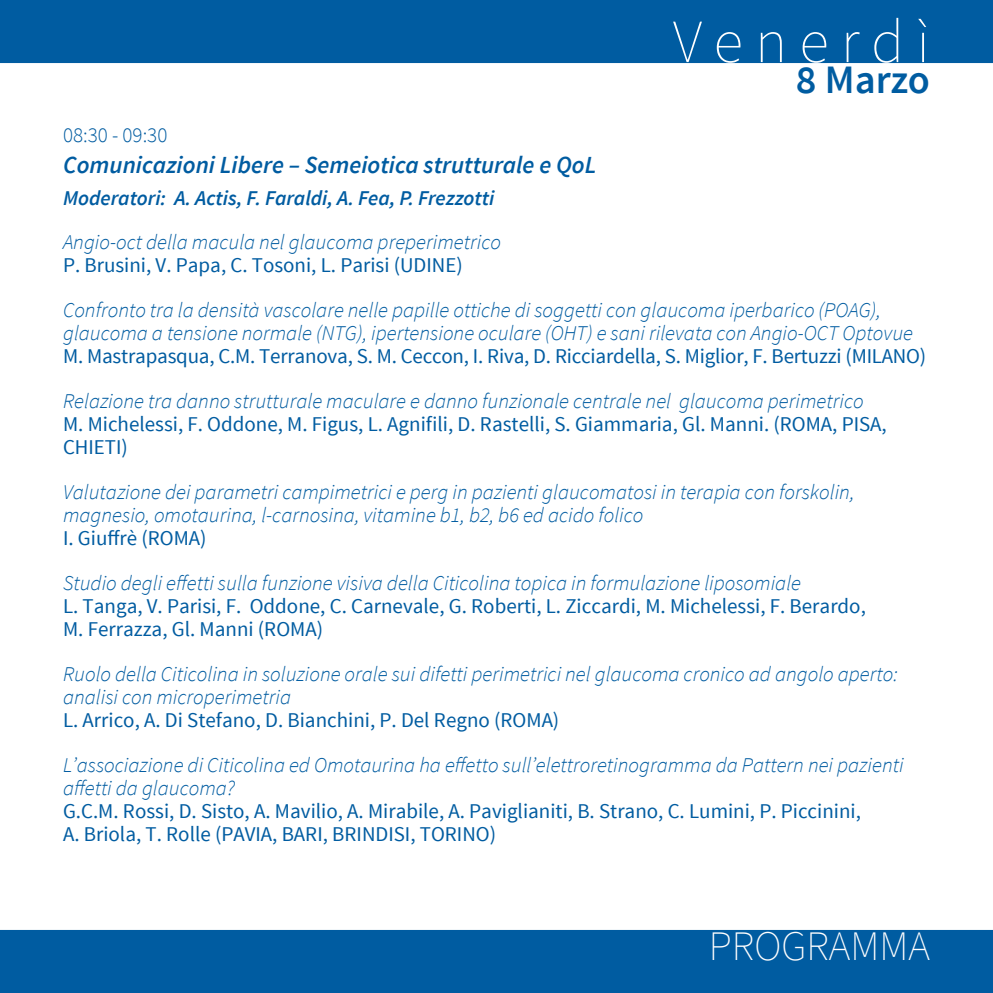
<style>
.page{position:relative;width:993px;height:993px;background:#fff}
.page>*{position:absolute;margin:0;border:0;box-sizing:border-box;transform-origin:0 0}
.t1{font:200 61.25px "Source Sans Pro";letter-spacing:.2em;color:#fff}
.t2{font:200 42px "Source Sans Pro";color:#fff}
.t3{font:600 40.25px "Source Sans Pro";letter-spacing:-.005em;color:#005ca1}
.t4{font:italic 600 24.5px "Source Sans Pro";color:#005ca1}
.t5{font:italic 300 21px/22.8px "Source Sans Pro";color:#005ca1}
.t6{font:21px/22.8px "Source Sans Pro";color:#005ca1}
.t7{font:italic 600 21px "Source Sans Pro";color:#005ca1}
.t8{font:300 21px "Source Sans Pro";color:#005ca1}
</style>
<div class="page">
<div style="left:0;top:0;width:992px;height:992px;background:#005ca1"></div>
<div style="left:0;top:63px;width:992px;height:866px;background:#fff"></div>
<p class="t1" style="left:672px;top:5px;width:258px">Venerdì</p>
<p class="t3" style="left:795px;top:54px;width:135px">8 Marzo</p>
<p class="t8" style="left:63px;top:122px;width:106px">08:30 - 09:30</p>
<p class="t4" style="left:63px;top:150px;width:535px">Comunicazioni Libere – Semeiotica strutturale e QoL</p>
<p class="t7" style="left:63px;top:185px;width:432px">Moderatori: A. Actis, F. Faraldi, A. Fea, P. Frezzotti</p>
<p class="t5" style="left:63px;top:230px;width:439px">Angio-oct della macula nel glaucoma preperimetrico</p>
<p class="t6" style="left:63px;top:253px;width:401px">P. Brusini, V. Papa, C. Tosoni, L. Parisi (UDINE)</p>
<p class="t5" style="left:63px;top:299px;width:819px">Confronto tra la densità vascolare nelle papille ottiche di soggetti con glaucoma iperbarico (POAG),</p>
<p class="t5" style="left:63px;top:321px;width:851px">glaucoma a tensione normale (NTG), ipertensione oculare (OHT) e sani rilevata con Angio-OCT Optovue</p>
<p class="t6" style="left:63px;top:344px;width:864px">M. Mastrapasqua, C.M. Terranova, S. M. Ceccon, I. Riva, D. Ricciardella, S. Miglior, F. Bertuzzi (MILANO)</p>
<p class="t5" style="left:63px;top:389px;width:801px">Relazione tra danno strutturale maculare e danno funzionale centrale nel glaucoma perimetrico</p>
<p class="t6" style="left:63px;top:413px;width:825px">M. Michelessi, F. Oddone, M. Figus, L. Agnifili, D. Rastelli, S. Giammaria, Gl. Manni. (ROMA, PISA,<br>CHIETI)</p>
<p class="t5" style="left:63px;top:480px;width:792px">Valutazione dei parametri campimetrici e perg in pazienti glaucomatosi in terapia con forskolin,</p>
<p class="t5" style="left:63px;top:503px;width:581px">magnesio, omotaurina, l-carnosina, vitamine b1, b2, b6 ed acido folico</p>
<p class="t6" style="left:63px;top:526px;width:145px">I. Giuffrè (ROMA)</p>
<p class="t5" style="left:63px;top:571px;width:739px">Studio degli effetti sulla funzione visiva della Citicolina topica in formulazione liposomiale</p>
<p class="t6" style="left:63px;top:595px;width:804px">L. Tanga, V. Parisi, F. Oddone, C. Carnevale, G. Roberti, L. Ziccardi, M. Michelessi, F. Berardo,</p>
<p class="t6" style="left:63px;top:617px;width:261px">M. Ferrazza, Gl. Manni (ROMA)</p>
<p class="t5" style="left:63px;top:662px;width:836px">Ruolo della Citicolina in soluzione orale sui difetti perimetrici nel glaucoma cronico ad angolo aperto: analisi con microperimetria</p>
<p class="t6" style="left:63px;top:708px;width:497px">L. Arrico, A. Di Stefano, D. Bianchini, P. Del Regno (ROMA)</p>
<p class="t5" style="left:63px;top:753px;width:841px">L’associazione di Citicolina ed Omotaurina ha effetto sull’elettroretinogramma da Pattern nei pazienti affetti da glaucoma?</p>
<p class="t6" style="left:63px;top:799px;width:799px">G.C.M. Rossi, D. Sisto, A. Mavilio, A. Mirabile, A. Paviglianiti, B. Strano, C. Lumini, P. Piccinini,</p>
<p class="t6" style="left:63px;top:822px;width:434px">A. Briola, T. Rolle (PAVIA, BARI, BRINDISI, TORINO)</p>
<p class="t2" style="left:708px;top:919px;width:222px">PROGRAMMA</p>
</div>
